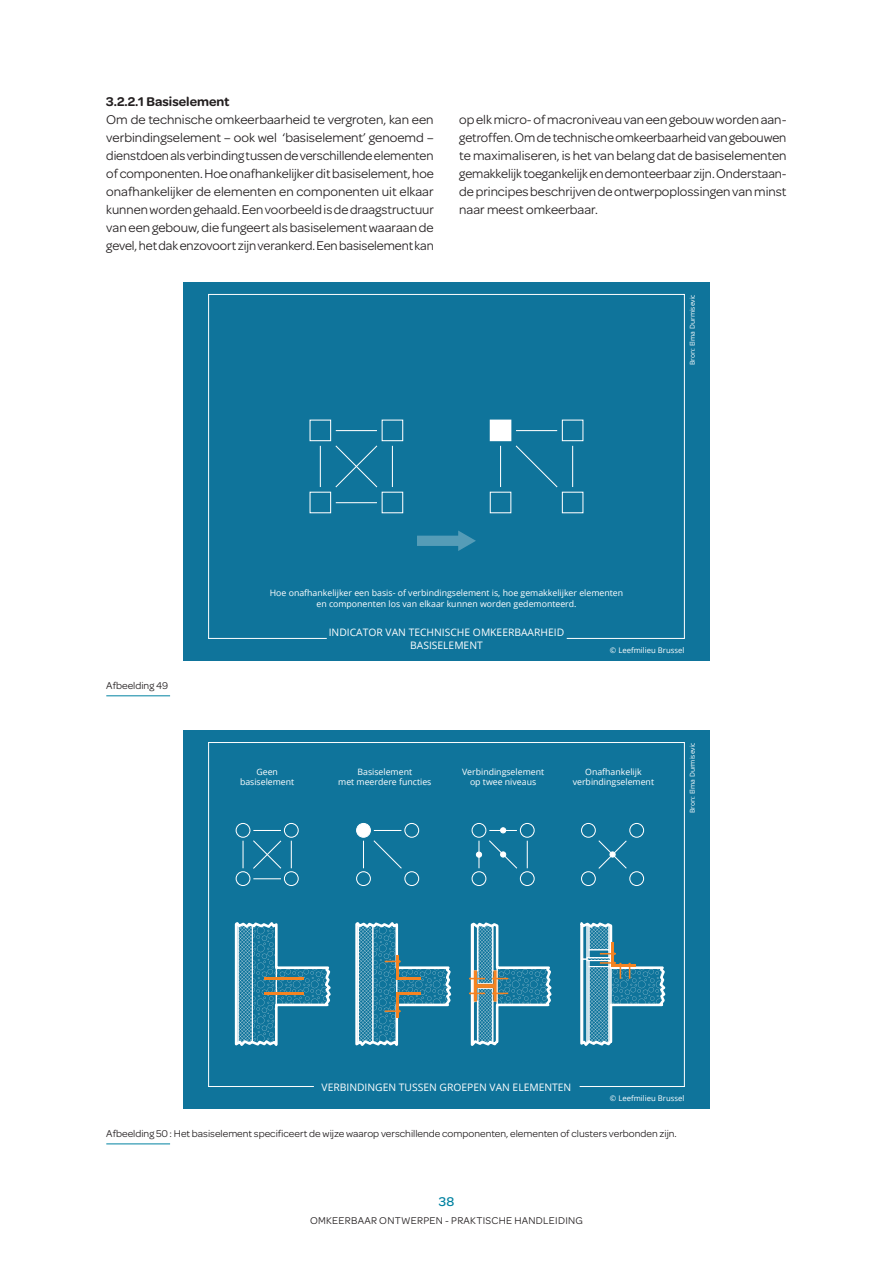
<style>
.page{position:relative;width:893px;height:1263px;background:#fff}
.page>*{position:absolute;margin:0;border:0;box-sizing:border-box;transform-origin:0 0}
.t1{font:13.5px/18px "Omnes";letter-spacing:-.005em;color:#231f20;text-align:justify}
.t2{font:600 13.5px "Omnes";color:#231f20}
.t3{font:500 13.5px "Omnes";color:#0082a1}
.t4{font:10.5px "Omnes";color:#231f20}
.t5{font:10.5px "Omnes";letter-spacing:.025em;color:#231f20}
.t6{font:10.35px/12.3px "Open Sans";color:#fff;text-align:center}
.t7{font:8.7px/10.5px "Open Sans";color:#fff;text-align:center}
.t8{font:7.65px "Open Sans";color:#fff}
.t9{font:6.75px "Open Sans";color:#fff}
</style>
<div class="page">
<div style="left:183px;top:730px;width:527px;height:379px;background:#0f749b"></div>
<svg style="left:208px;top:742px;width:477px;height:345px"></svg>
<div style="left:183px;top:282px;width:527px;height:378px;background:#0f749b"></div>
<svg style="left:208px;top:294px;width:477px;height:345px"></svg>
<hr style="left:106px;top:695px;width:64px;height:1px;background:#0082a1">
<hr style="left:106px;top:1143px;width:64px;height:1px;background:#0082a1">
<p class="t2" style="left:106px;top:92px;width:125px">3.2.2.1 Basiselement</p>
<p class="t1" style="left:106px;top:110px;width:329px">Om de technische omkeerbaarheid te vergroten, kan een verbindingselement – ook wel ‘basiselement’ genoemd – dienstdoen als verbinding tussen de verschillende elementen of componenten. Hoe onafhankelijker dit basiselement, hoe onafhankelijker de elementen en componenten uit elkaar kunnen worden gehaald. Een voorbeeld is de draagstructuur van een gebouw, die fungeert als basiselement waaraan de gevel, het dak enzovoort zijn verankerd. Een basiselement kan</p>
<p class="t1" style="left:459px;top:110px;width:329px">op elk micro- of macroniveau van een gebouw worden aan&shy;getroffen. Om de technische omkeerbaarheid van gebouwen te maximaliseren, is het van belang dat de basiselementen gemakkelijk toegankelijk en demonteerbaar zijn. Onderstaan&shy;de principes beschrijven de ontwerpoplossingen van minst naar meest omkeerbaar.</p>
<p class="t9" style="left:688px;top:365px;width:72px;rotate:-90deg">Bron: Elma Durmisevic</p>
<p class="t7" style="left:270px;top:588px;width:355px">Hoe onafhankelijker een basis- of verbindingselement is, hoe gemakkelijker elementen en componenten los van elkaar kunnen worden gedemonteerd.</p>
<p class="t4" style="left:106px;top:678px;width:63px">Afbeelding 49</p>
<p class="t6" style="left:329px;top:626px;width:237px">INDICATOR VAN TECHNISCHE OMKEERBAARHEID<br>BASISELEMENT</p>
<p class="t8" style="left:610px;top:644px;width:76px">© Leefmilieu Brussel</p>
<p class="t7" style="left:240px;top:766px;width:56px">Geen basiselement</p>
<p class="t7" style="left:338px;top:766px;width:95px">Basiselement<br>met meerdere functies</p>
<p class="t7" style="left:462px;top:766px;width:84px">Verbindingselement op twee niveaus</p>
<p class="t7" style="left:573px;top:766px;width:83px">Onafhankelijk verbindingselement</p>
<p class="t9" style="left:688px;top:813px;width:72px;rotate:-90deg">Bron: Elma Durmisevic</p>
<p class="t6" style="left:322px;top:1080px;width:251px">VERBINDINGEN TUSSEN GROEPEN VAN ELEMENTEN</p>
<p class="t8" style="left:610px;top:1092px;width:76px">© Leefmilieu Brussel</p>
<p class="t4" style="left:106px;top:1126px;width:572px">Afbeelding 50: Het basiselement specificeert de wijze waarop verschillende componenten, elementen of clusters verbonden zijn.</p>
<p class="t3" style="left:439px;top:1192px;width:17px">38</p>
<p class="t5" style="left:310px;top:1213px;width:274px">OMKEERBAAR ONTWERPEN - PRAKTISCHE HANDLEIDING</p>
</div>
